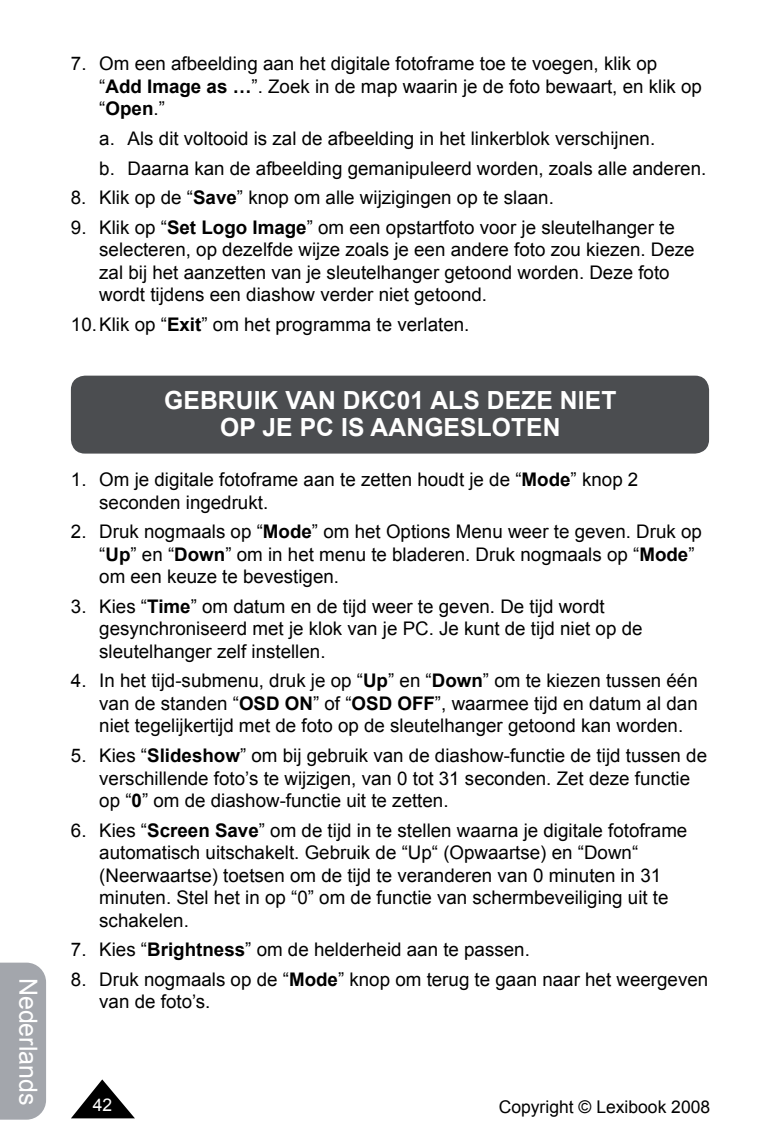
<style>
.page{position:relative;width:780px;height:1134px;background:#fff}
.page>*{position:absolute;margin:0;border:0;box-sizing:border-box;transform-origin:0 0}
.t1{font:700 25px/27.5px "Arial";letter-spacing:.005em;color:#fff;text-align:center}
.t2{font:25px "Arial";color:#fff}
.t3{font:18.75px/22.5px "Arial";color:#000}
.t4{font:17.5px "Arial";color:#000}
.t5{font:17.5px "Arial";color:#fff}
.s1{font-weight:700}
</style>
<div class="page">
<svg style="left:71px;top:1079px;width:64px;height:39px"></svg>
<div style="left:0;top:963px;width:46px;height:157px;background:#a3a6ac"></div>
<div style="left:71px;top:376px;width:638px;height:78px;background:#4b4d50;border-radius:14px"></div>
<h1 class="t2" style="left:42px;top:978px;width:129px;rotate:90deg">Nederlands</h1>
<p class="t3" style="left:99px;top:53px;width:604px;text-indent:-28px">7. Om een afbeelding aan het digitale fotoframe toe te voegen, klik op “<span class="s1">Add Image as …</span>”. Zoek in de map waarin je de foto bewaart, en klik op “<span class="s1">Open</span>.”</p>
<p class="t3" style="left:99px;top:124px;width:608px;line-height:29.5px">a. Als dit voltooid is zal de afbeelding in het linkerblok verschijnen.<br>b. Daarna kan de afbeelding gemanipuleerd worden, zoals alle anderen.</p>
<p class="t3" style="left:71px;top:186px;width:484px">8. Klik op de “<span class="s1">Save</span>” knop om alle wijzigingen op te slaan.</p>
<p class="t3" style="left:99px;top:216px;width:597px;text-indent:-28px">9. Klik op “<span class="s1">Set Logo Image</span>” om een opstartfoto voor je sleutelhanger te selecteren, op dezelfde wijze zoals je een andere foto zou kiezen. Deze zal bij het aanzetten van je sleutelhanger getoond worden. Deze foto wordt tijdens een diashow verder niet getoond.</p>
<p class="t3" style="left:71px;top:313px;width:400px">10.Klik op “<span class="s1">Exit</span>” om het programma te verlaten.</p>
<h1 class="t1" style="left:164px;top:386px;width:453px">GEBRUIK VAN DKC01 ALS DEZE NIET<br>OP JE PC IS AANGESLOTEN</h1>
<p class="t3" style="left:99px;top:468px;width:539px;text-indent:-28px">1. Om je digitale fotoframe aan te zetten houdt je de “<span class="s1">Mode</span>” knop 2 seconden ingedrukt.</p>
<p class="t3" style="left:99px;top:520px;width:604px;text-indent:-28px">2. Druk nogmaals op “<span class="s1">Mode</span>” om het Options Menu weer te geven. Druk op “<span class="s1">Up</span>” en “<span class="s1">Down</span>” om in het menu te bladeren. Druk nogmaals op “<span class="s1">Mode</span>” om een keuze te bevestigen.</p>
<p class="t3" style="left:99px;top:595px;width:544px;text-indent:-28px">3. Kies “<span class="s1">Time</span>” om datum en de tijd weer te geven. De tijd wordt gesynchroniseerd met je klok van je PC. Je kunt de tijd niet op de sleutelhanger zelf instellen.</p>
<p class="t3" style="left:99px;top:670px;width:600px;text-align:justify;text-indent:-28px">4. In het tijd-submenu, druk je op “<span class="s1">Up</span>” en “<span class="s1">Down</span>” om te kiezen tussen één van de standen “<span class="s1">OSD ON</span>” of “<span class="s1">OSD OFF</span>”, waarmee tijd en datum al dan niet tegelijkertijd met de foto op de sleutelhanger getoond kan worden.</p>
<p class="t3" style="left:99px;top:744px;width:609px;text-indent:-28px">5. Kies “<span class="s1">Slideshow</span>” om bij gebruik van de diashow-functie de tijd tussen de verschillende foto’s te wijzigen, van 0 tot 31 seconden. Zet deze functie op “<span class="s1">0</span>” om de diashow-functie uit te zetten.</p>
<p class="t3" style="left:99px;top:819px;width:589px;text-indent:-28px">6. Kies “<span class="s1">Screen Save</span>” om de tijd in te stellen waarna je digitale fotoframe automatisch uitschakelt. Gebruik de “Up“ (Opwaartse) en “Down“ (Neerwaartse) toetsen om de tijd te veranderen van 0 minuten in 31 minuten. Stel het in op “0” om de functie van schermbeveiliging uit te schakelen.</p>
<p class="t3" style="left:71px;top:938px;width:460px">7. Kies “<span class="s1">Brightness</span>” om de helderheid aan te passen.</p>
<p class="t3" style="left:99px;top:968px;width:610px;text-indent:-28px">8. Druk nogmaals op de “<span class="s1">Mode</span>” knop om terug te gaan naar het weergeven van de foto’s.</p>
<p class="t5" style="left:93px;top:1095px;width:20px">42</p>
<p class="t4" style="left:498px;top:1097px;width:213px">Copyright © Lexibook 2008</p>
</div>
